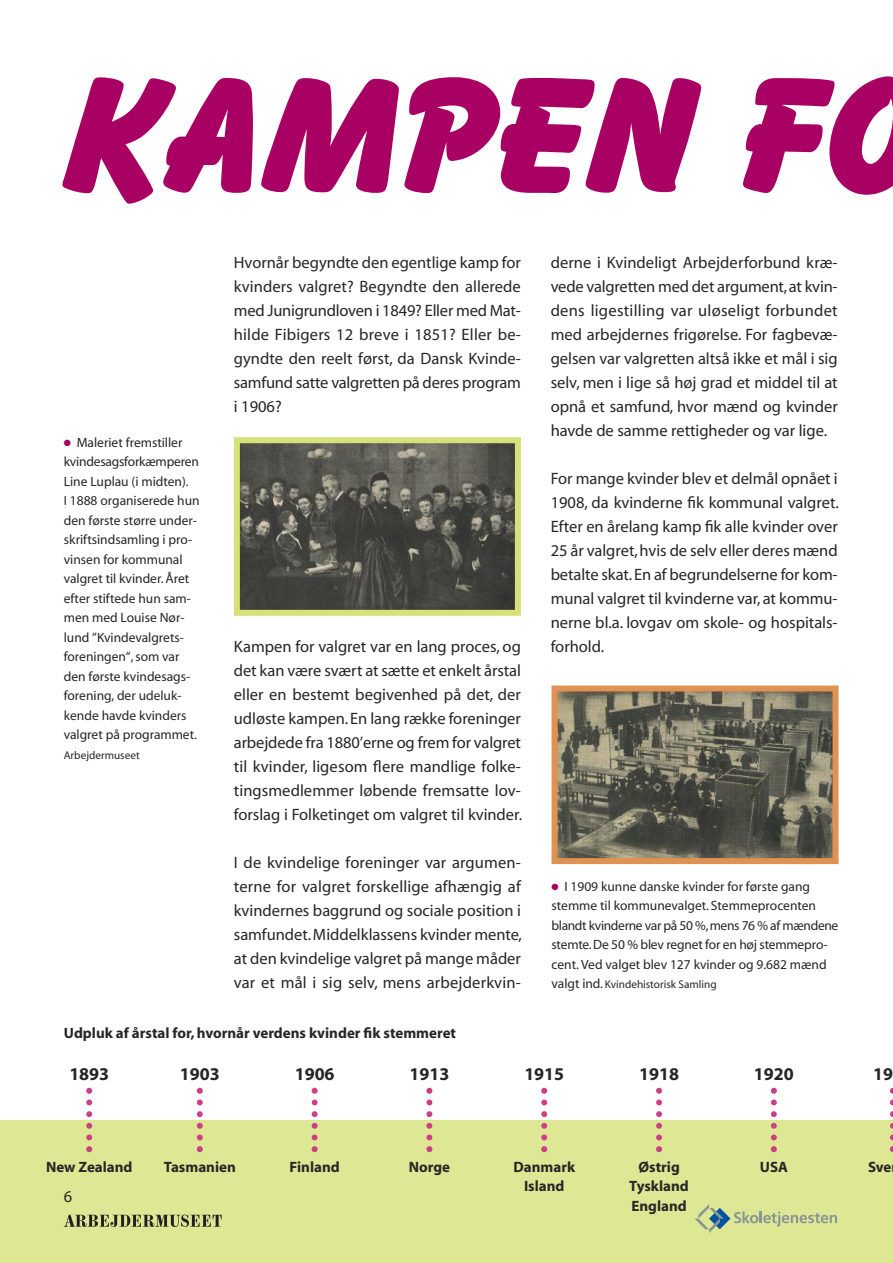
<style>
.page{position:relative;width:893px;height:1263px;background:#fff}
.page>*{position:absolute;margin:0;border:0;box-sizing:border-box;transform-origin:0 0}
.t1{font:172.5px "Balloon Plain";letter-spacing:.02em;color:#a90063;scale:1.1 1}
.t2{font:700 18px "Myriad";color:#272627}
.t3{font:16.5px/24px "Myriad";color:#272627;text-align:justify}
.t4{font:700 15px/19.5px "Myriad";color:#272627;text-align:center}
.t5{font:13.5px/19.5px "Myriad";color:#272627}
.t6{font:11.25px "Myriad";color:#272627}
.s1{color:#a90063}
.s2{font-size:13.5px}
</style>
<div class="page">
<div style="left:0;top:1120px;width:892px;height:143px;background:#dee794"></div>
<img style="left:558px;top:692px;width:273px;height:165px">
<div style="left:551px;top:685px;width:287px;height:179px;border:6px solid #e09252"></div>
<img style="left:241px;top:444px;width:273px;height:165px">
<div style="left:234px;top:437px;width:287px;height:179px;border:6px solid #d6e17a"></div>
<svg style="left:86px;top:1088px;width:6px;height:64px"></svg>
<svg style="left:197px;top:1088px;width:6px;height:64px"></svg>
<svg style="left:312px;top:1088px;width:6px;height:64px"></svg>
<svg style="left:426px;top:1088px;width:6px;height:64px"></svg>
<svg style="left:541px;top:1088px;width:6px;height:64px"></svg>
<svg style="left:656px;top:1088px;width:6px;height:64px"></svg>
<svg style="left:771px;top:1088px;width:6px;height:64px"></svg>
<svg style="left:890px;top:1088px;width:2px;height:64px"></svg>
<svg style="left:64px;top:1214px;width:158px;height:13px"></svg>
<svg style="left:695px;top:1204px;width:142px;height:29px"></svg>
<h1 class="t1" style="left:64px;top:34px;width:786px">Kampen fo</h1>
<p class="t5" style="left:64px;top:433px;width:137px"><span class="s1">●</span> Maleriet fremstiller kvindesagsforkæmperen<br>Line Luplau (i midten).<br>I 1888 organiserede hun den første større under&shy;skriftsindsamling i pro&shy;vinsen for kommunal valgret til kvinder.Året efter stiftede hun sam&shy;men med Louise Nør&shy;lund ”Kvindevalgrets&shy;foreningen“,som var den første kvindesags&shy;forening, der udeluk&shy;kende havde kvinders valgret på programmet.</p>
<p class="t6" style="left:64px;top:749px;width:77px">Arbejdermuseet</p>
<p class="t3" style="left:234px;top:251px;width:289px">Hvornår begyndte den egentlige kamp for kvinders valgret? Begyndte den allerede med Junigrundloven i 1849? Eller med Mat&shy;hilde Fibigers 12 breve i 1851? Eller be&shy;gyndte den reelt først, da Dansk Kvinde&shy;samfund satte valgretten på deres program i 1906?</p>
<p class="t3" style="left:234px;top:635px;width:290px">Kampen for valgret var en lang proces, og det kan være svært at sætte et enkelt årstal eller en bestemt begivenhed på det, der udløste kampen.En lang række foreninger arbejdede fra 1880’erne og frem for valgret til kvinder, ligesom flere mandlige folke&shy;tingsmedlemmer løbende fremsatte lov&shy;forslag i Folketinget om valgret til kvinder.</p>
<p class="t3" style="left:234px;top:851px;width:290px">I de kvindelige foreninger var argumen&shy;terne for valgret forskellige afhængig af kvindernes baggrund og sociale position i samfundet.Middelklassens kvinder mente, at den kvindelige valgret på mange måder var et mål i sig selv, mens arbejderkvin-</p>
<p class="t4" style="left:64px;top:1023px;width:394px">Udpluk af årstal for,hvornår verdens kvinder fik stemmeret</p>
<p class="t3" style="left:551px;top:251px;width:289px">derne i Kvindeligt Arbejderforbund kræ&shy;vede valgretten med det argument,at kvin&shy;dens ligestilling var uløseligt forbundet med arbejdernes frigørelse. For fagbevæ&shy;gelsen var valgretten altså ikke et mål i sig selv, men i lige så høj grad et middel til at opnå et samfund, hvor mænd og kvinder havde de samme rettigheder og var lige.</p>
<p class="t3" style="left:551px;top:467px;width:290px">For mange kvinder blev et delmål opnået i 1908, da kvinderne fik kommunal valgret.<br>Efter en årelang kamp fik alle kvinder over 25 år valgret,hvis de selv eller deres mænd betalte skat.En af begrundelserne for kom&shy;munal valgret til kvinderne var, at kommu&shy;nerne bl.a. lovgav om skole- og hospitals&shy;forhold.</p>
<p class="t5" style="left:551px;top:877px;width:288px"><span class="s1">●</span> I 1909 kunne danske kvinder for første gang stemme til kommunevalget. Stemmeprocenten blandt kvinderne var på 50 %,mens 76 % af mændene stemte.De 50 % blev regnet for en høj stemmepro&shy;cent. Ved valget blev 127 kvinder og 9.682 mænd</p>
<p class="t6" style="left:551px;top:979px;width:167px"><span class="s2">valgt ind.</span> Kvindehistorisk Samling</p>
<p class="t2" style="left:69px;top:1065px;width:41px">1893</p>
<p class="t2" style="left:180px;top:1065px;width:41px">1903</p>
<p class="t2" style="left:295px;top:1065px;width:41px">1906</p>
<p class="t2" style="left:410px;top:1065px;width:41px">1913</p>
<p class="t2" style="left:524px;top:1065px;width:41px">1915</p>
<p class="t2" style="left:639px;top:1065px;width:41px">1918</p>
<p class="t2" style="left:754px;top:1065px;width:41px">1920</p>
<p class="t2" style="left:873px;top:1065px;width:21px">19</p>
<p class="t4" style="left:46px;top:1157px;width:88px">New Zealand</p>
<p class="t3" style="left:64px;top:1185px;width:10px">6</p>
<p class="t4" style="left:164px;top:1157px;width:74px">Tasmanien</p>
<p class="t4" style="left:290px;top:1157px;width:52px">Finland</p>
<p class="t4" style="left:409px;top:1157px;width:43px">Norge</p>
<p class="t4" style="left:513px;top:1157px;width:63px">Danmark<br>Island</p>
<p class="t4" style="left:629px;top:1157px;width:61px">Østrig<br>Tyskland<br>England</p>
<p class="t4" style="left:760px;top:1157px;width:30px">USA</p>
<p class="t4" style="left:868px;top:1157px;width:25px">Sve</p>
</div>
